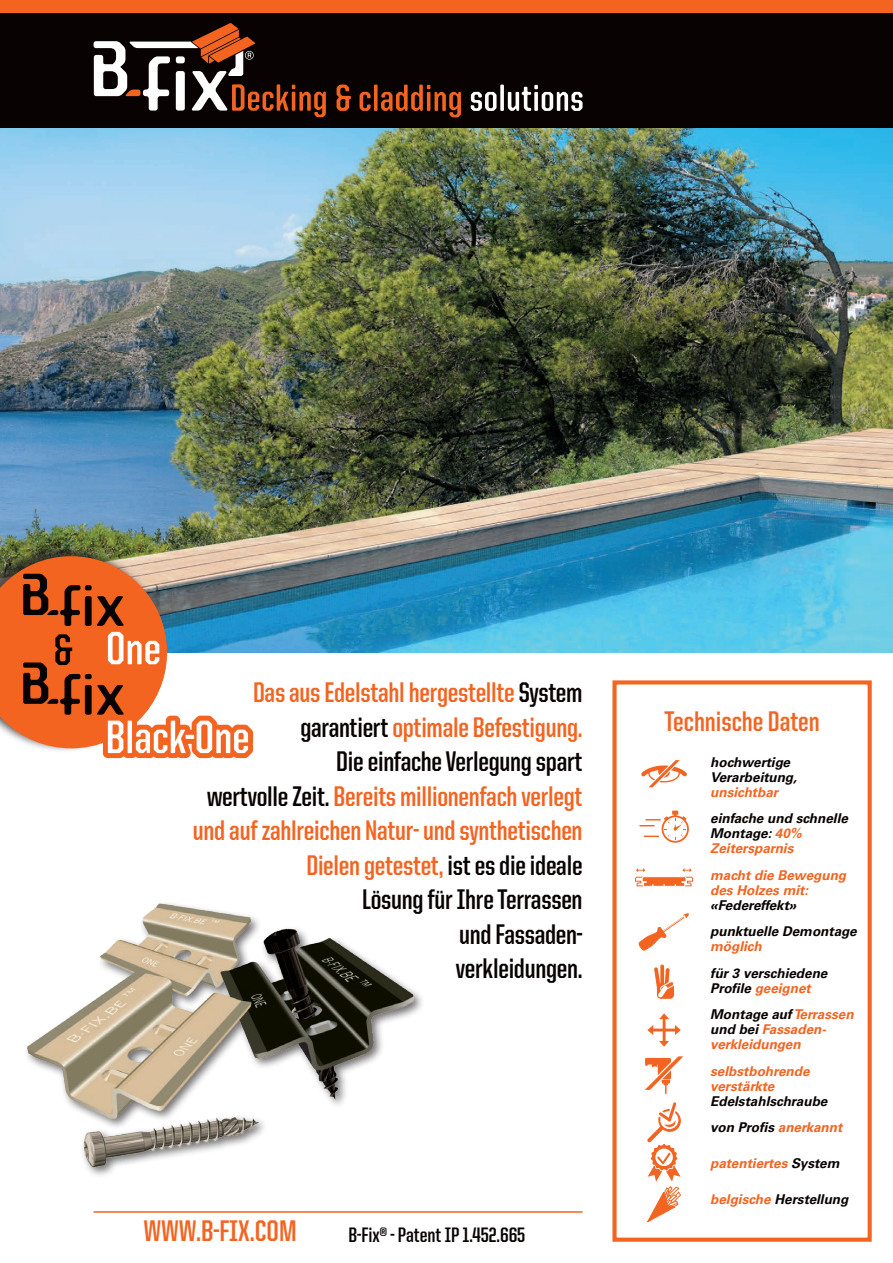
<style>
.page{position:relative;width:893px;height:1263px;background:#fff}
.page>*{position:absolute;margin:0;border:0;box-sizing:border-box;transform-origin:0 0}
.t1{font:700 30px "United Sans Cond";color:#f36421}
.t2{font:700 28.5px/34.5px "United Sans Cond";letter-spacing:-.01em;color:#f36421;text-align:right}
.t3{font:700 21px "United Sans Cond";color:#080302}
.t4{font:italic 700 13.5px/15px "Univers LT Std";color:#080302}
.t5{font:italic 700 13.5px/15px "Univers LT Std";color:#f36421}
.s1{color:#080302}
.s2{color:#f36421}
</style>
<div class="page">
<img style="left:27px;top:903px;width:395px;height:273px">
<img style="left:0;top:128px;width:893px;height:525px">
<div style="left:0;top:13px;width:893px;height:115px;background:#080302"></div>
<svg style="left:94px;top:23px;width:232px;height:94px"></svg>
<svg style="left:337px;top:85px;width:14px;height:26px"></svg>
<svg style="left:360px;top:92px;width:11px;height:19px"></svg>
<svg style="left:374px;top:85px;width:4px;height:26px"></svg>
<svg style="left:381px;top:85px;width:80px;height:32px"></svg>
<svg style="left:471px;top:92px;width:26px;height:19px"></svg>
<svg style="left:500px;top:85px;width:4px;height:26px"></svg>
<svg style="left:508px;top:85px;width:75px;height:26px"></svg>
<div style="left:612px;top:680px;width:260px;height:562px;background:#fff;border:4px solid #f36421"></div>
<svg style="left:641px;top:760px;width:46px;height:27px"></svg>
<svg style="left:639px;top:810px;width:50px;height:33px"></svg>
<svg style="left:647px;top:1013px;width:34px;height:34px"></svg>
<svg style="left:647px;top:1102px;width:34px;height:120px"></svg>
<svg style="left:645px;top:1056px;width:39px;height:37px"></svg>
<svg style="left:654px;top:964px;width:20px;height:35px"></svg>
<svg style="left:635px;top:868px;width:58px;height:19px"></svg>
<svg style="left:638px;top:913px;width:51px;height:38px"></svg>
<div style="left:0;top:0;width:893px;height:13px;background:#f36421"></div>
<div style="left:0;top:543px;width:167px;height:210px;background:#231f20;opacity:.75"></div>
<svg style="left:0;top:556px;width:253px;height:202px"></svg>
<hr style="left:94px;top:1211px;width:489px;height:2px;background:#f36421">
<p class="t2" style="left:193px;top:675px;width:391px">Das aus Edelstahl hergestellte <span class="s1">System garantiert</span> optimale Befestigung.<br><span class="s1">Die einfache Verlegung spart<br>wertvolle Zeit.</span> Bereits millionenfach verlegt und auf zahlreichen Natur- und synthetischen<br>Dielen getestet, <span class="s1">ist es die ideale<br>Lösung für Ihre Terrassen<br>und Fassaden-<br>verkleidungen.</span></p>
<p class="t1" style="left:144px;top:1215px;width:154px">WWW.B-FIX.COM</p>
<p class="t3" style="left:349px;top:1224px;width:178px">B-Fix® - Patent IP 1.452.665</p>
<p class="t2" style="left:664px;top:703px;width:157px">Technische Daten</p>
<p class="t4" style="left:710px;top:755px;width:88px">hochwertige<br>Verarbeitung,</p>
<p class="t5" style="left:710px;top:785px;width:69px">unsichtbar</p>
<p class="t4" style="left:710px;top:811px;width:139px">einfache und schnelle<br>Montage: <span class="s2">40%<br>Zeitersparnis</span></p>
<p class="t5" style="left:710px;top:868px;width:137px">macht die Bewegung des Holzes mit:</p>
<p class="t4" style="left:710px;top:892px;width:148px;line-height:26.5px">«Federeffekt» punktuelle Demontage</p>
<p class="t5" style="left:710px;top:939px;width:53px">möglich</p>
<p class="t4" style="left:710px;top:966px;width:119px">für 3 verschiedene<br>Profile <span class="s2">geeignet</span></p>
<p class="t5" style="left:710px;top:1007px;width:145px"><span class="s1">Montage auf</span> Terrassen <span class="s1">und bei</span> Fassaden&shy;verkleidungen</p>
<p class="t5" style="left:710px;top:1063px;width:101px">selbstbohrende verstärkte</p>
<p class="t4" style="left:710px;top:1088px;width:134px;line-height:26.4px">Edelstahlschraube von Profis <span class="s2">anerkannt</span></p>
<p class="t5" style="left:710px;top:1155px;width:131px">patentiertes <span class="s1">System</span></p>
<p class="t4" style="left:710px;top:1192px;width:140px"><span class="s2">belgische</span> Herstellung</p>
</div>
